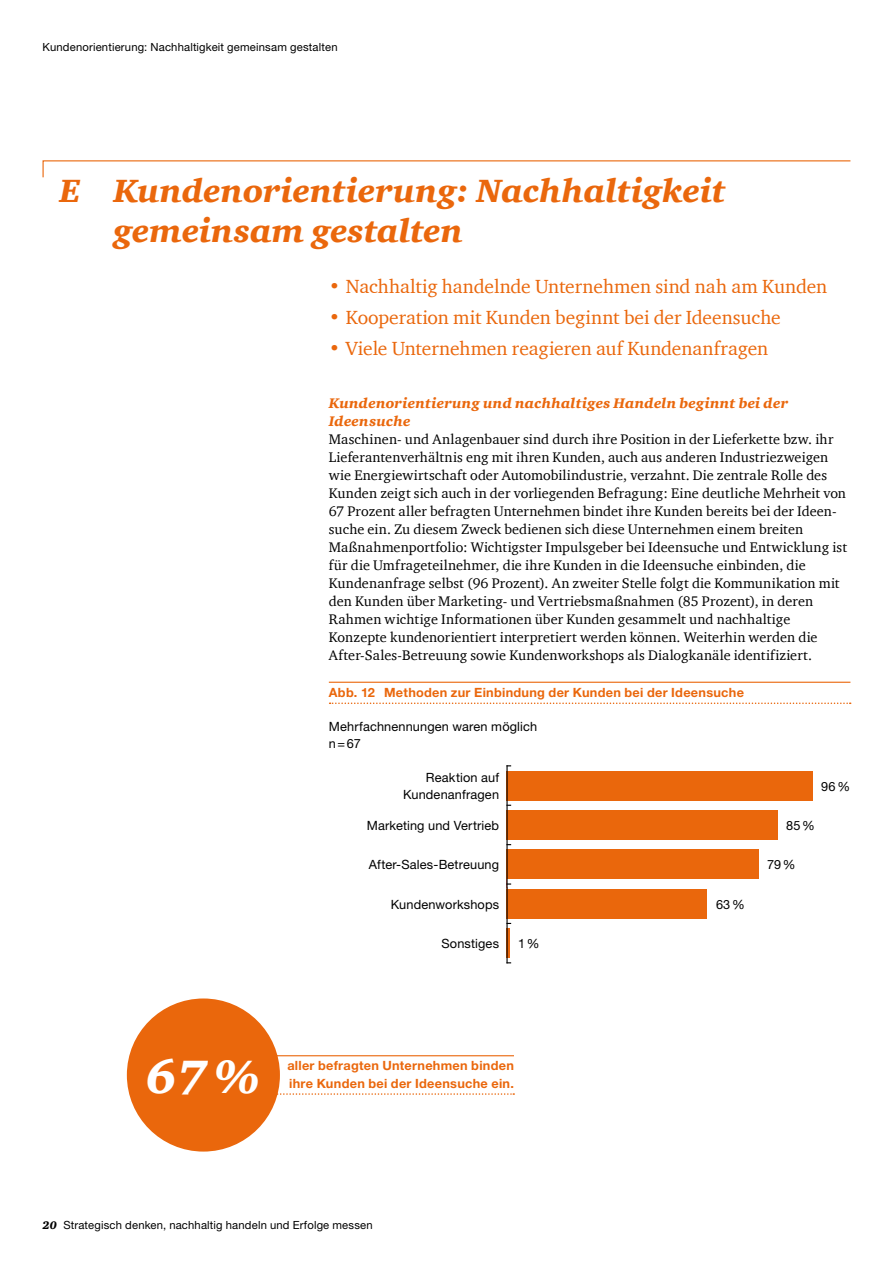
<style>
.page{position:relative;width:893px;height:1263px;background:#fff}
.page>*{position:absolute;margin:0;border:0;box-sizing:border-box;transform-origin:0 0}
.t1{font:italic 900 48px "Charter ITC Com";color:#fff}
.t2{font:italic 900 33px/39.6px "Charter ITC Com";letter-spacing:.005em;color:#ea670c}
.t3{font:19.5px "Charter ITC Com";color:#ea670c}
.t4{font:14.25px/18px "Charter ITC Com";letter-spacing:.01em;color:#000}
.t5{font:italic 900 14.25px/18px "Charter ITC Com";letter-spacing:.015em;color:#ea670c}
.t6{font:12.75px/17.2px "Helvetica Neue LT";letter-spacing:.01em;color:#000}
.t7{font:700 12.75px "Helvetica Neue LT";letter-spacing:.02em;color:#ea670c}
.t8{font:11.25px "Helvetica Neue LT";letter-spacing:.015em;color:#000}
.s1{font-family:"Charter ITC Com";font-weight:900;font-style:italic}
</style>
<div class="page">
<svg style="left:42px;top:160px;width:809px;height:18px"></svg>
<hr style="left:506px;top:928px;width:4px;height:30px;background:#ea670c">
<hr style="left:329px;top:682px;width:521px;height:1px;background:#ea670c">
<svg style="left:330px;top:702px;width:521px;height:2px"></svg>
<div style="left:506px;top:771px;width:307px;height:29px;background:#ea670c"></div>
<div style="left:506px;top:810px;width:272px;height:30px;background:#ea670c"></div>
<div style="left:506px;top:849px;width:252px;height:30px;background:#ea670c"></div>
<div style="left:506px;top:889px;width:201px;height:30px;background:#ea670c"></div>
<hr style="left:506px;top:765px;width:2px;height:198px;background:#000">
<hr style="left:239px;top:1055px;width:275px;height:1px;background:#ea670c">
<svg style="left:277px;top:1093px;width:237px;height:2px"></svg>
<div style="left:127px;top:998px;width:153px;height:153px;background:#ea670c;border-radius:50%"></div>
<p class="t8" style="left:43px;top:41px;width:297px">Kundenorientierung: Nachhaltigkeit gemeinsam gestalten</p>
<h2 class="t2" style="left:114px;top:172px;width:613px;text-indent:-54px">E Kundenorientierung: Nachhaltigkeit gemeinsam gestalten</h2>
<h3 class="t3" style="left:329px;top:274px;width:500px">• Nachhaltig handelnde Unternehmen sind nah am Kunden</h3>
<h3 class="t3" style="left:329px;top:305px;width:453px">• Kooperation mit Kunden beginnt bei der Ideensuche</h3>
<h3 class="t3" style="left:329px;top:336px;width:441px">• Viele Unternehmen reagieren auf Kundenanfragen</h3>
<p class="t5" style="left:329px;top:395px;width:461px">Kundenorientierung und nachhaltiges Handeln beginnt bei der<br>Ideensuche</p>
<p class="t4" style="left:329px;top:430px;width:520px">Maschinen- und Anlagenbauer sind durch ihre Position in der Lieferkette bzw. ihr Lieferantenverhältnis eng mit ihren Kunden, auch aus anderen Industriezweigen wie Energiewirtschaft oder Automobilindustrie, verzahnt. Die zentrale Rolle des Kunden zeigt sich auch in der vorliegenden Befragung: Eine deutliche Mehrheit von 67 Prozent aller befragten Unternehmen bindet ihre Kunden bereits bei der Ideen&shy;suche ein. Zu diesem Zweck bedienen sich diese Unternehmen einem breiten Maßnahmenportfolio: Wichtigster Impulsgeber bei Ideensuche und Entwicklung ist für die Umfrageteilnehmer, die ihre Kunden in die Ideensuche einbinden, die Kundenanfrage selbst (96 Prozent). An zweiter Stelle folgt die Kommunikation mit den Kunden über Marketing- und Vertriebsmaßnahmen (85 Prozent), in deren Rahmen wichtige Informationen über Kunden gesammelt und nachhaltige Konzepte kundenorientiert interpretiert werden können. Weiterhin werden die After-Sales-Betreuung sowie Kundenworkshops als Dialogkanäle identifiziert.</p>
<p class="t7" style="left:329px;top:684px;width:417px">Abb. 12 Methoden zur Einbindung der Kunden bei der Ideensuche</p>
<p class="t6" style="left:329px;top:718px;width:210px">Mehrfachnennungen waren möglich n=67</p>
<p class="t6" style="left:403px;top:769px;width:98px;text-align:right">Reaktion auf<br>Kundenanfragen</p>
<p class="t6" style="left:367px;top:817px;width:134px">Marketing und Vertrieb</p>
<p class="t6" style="left:369px;top:856px;width:132px">After-Sales-Betreuung</p>
<p class="t6" style="left:391px;top:895px;width:110px">Kundenworkshops</p>
<p class="t6" style="left:716px;top:895px;width:30px">63%</p>
<p class="t6" style="left:441px;top:935px;width:59px">Sonstiges</p>
<p class="t6" style="left:518px;top:935px;width:23px">1%</p>
<p class="t6" style="left:821px;top:777px;width:30px">96%</p>
<p class="t6" style="left:786px;top:817px;width:30px">85%</p>
<p class="t6" style="left:767px;top:856px;width:30px">79%</p>
<h1 class="t1" style="left:146px;top:1047px;width:116px">67%</h1>
<p class="t7" style="left:287px;top:1058px;width:228px">aller befragten Unternehmen binden</p>
<p class="t7" style="left:289px;top:1075px;width:226px">ihre Kunden bei der Ideensuche ein.</p>
<p class="t8" style="left:43px;top:1218px;width:332px"><span class="s1">20</span> Strategisch denken, nachhaltig handeln und Erfolge messen</p>
</div>
